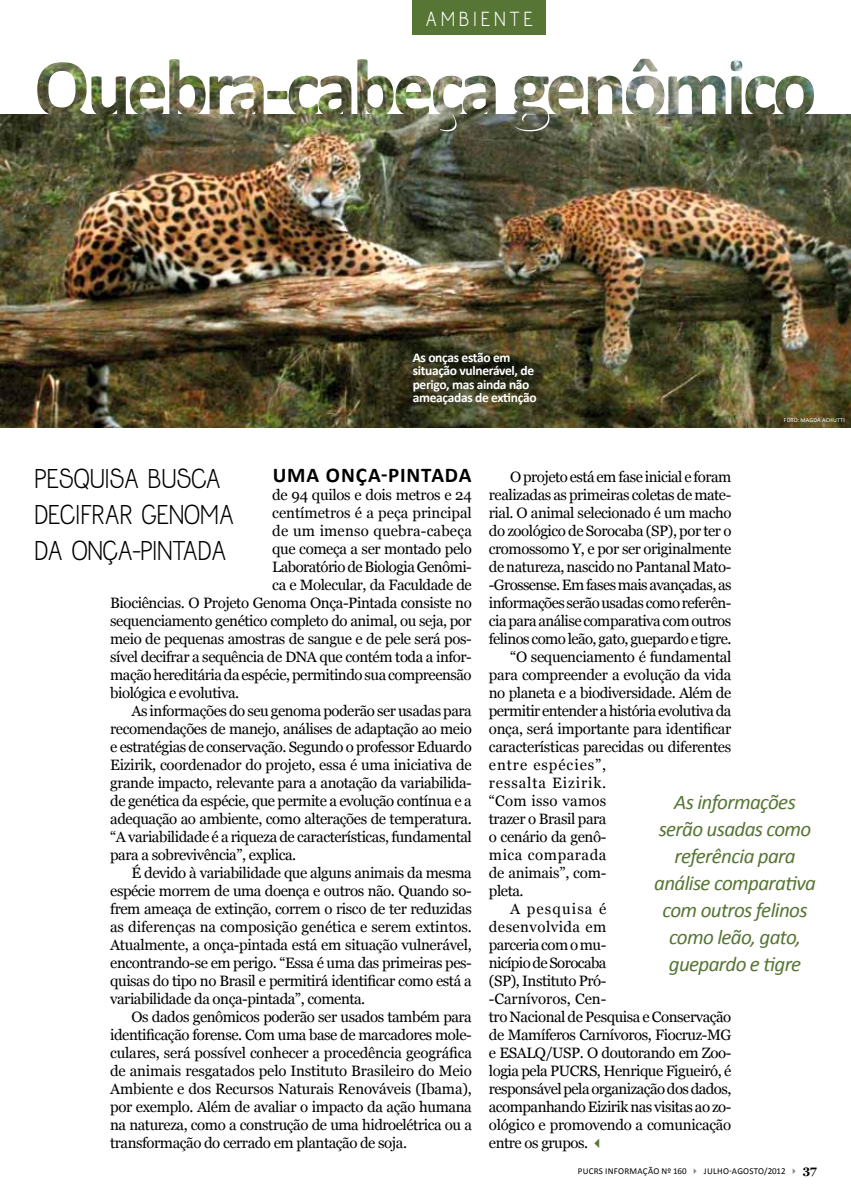
<style>
.page{position:relative;width:851px;height:1191px;background:#fff}
.page>*{position:absolute;margin:0;border:0;box-sizing:border-box;transform-origin:0 0}
.t1{font:24px/36px "Jolly";letter-spacing:-.025em;color:#000}
.t2{font:italic 21px/27px "Calibri";letter-spacing:-.03em;color:#577534;text-align:center}
.t3{font:700 21px "Calibri";letter-spacing:.04em;color:#000}
.t4{font:18px "Jolly";color:#fff}
.t5{font:15px "Georgia";letter-spacing:-.03em;color:#000}
.t6{font:15px "Georgia";letter-spacing:-.005em;color:#000}
.t7{font:15px "Georgia";letter-spacing:-.01em;color:#000}
.t8{font:15px "Georgia";letter-spacing:.06em;color:#000}
.t9{font:15px "Georgia";letter-spacing:.01em;color:#000}
.t10{font:15px "Georgia";letter-spacing:.03em;color:#000}
.t11{font:15px "Georgia";letter-spacing:.015em;color:#000}
.t12{font:15px "Georgia";letter-spacing:.035em;color:#000}
.t13{font:15px "Georgia";letter-spacing:.075em;color:#000}
.t14{font:700 13.5px/13.5px "Calibri";letter-spacing:-.025em;color:#fff}
.t15{font:9px "Calibri";letter-spacing:.015em;color:#000}
.t16{font:6px "Calibri";letter-spacing:.03em;color:#fff}
.s1{color:#577534}
.s2{color:#878781}
.s3{font-family:"Georgia";font-weight:700;font-size:12px}
</style>
<div class="page">
<div style="left:412px;top:0;width:134px;height:34px;background:#577534"></div>
<img style="left:0;top:114px;width:850px;height:313px">
<svg style="left:434px;top:116px;width:29px;height:15px"></svg>
<svg style="left:513px;top:116px;width:37px;height:15px"></svg>
<img style="left:169px;top:59px;width:488px;height:57px">
<p class="t4" style="left:425px;top:7px;width:47px">AMBIENTE</p>
<p class="t14" style="left:412px;top:350px;width:125px">As onças estão em situação vulnerável, de perigo, mas ainda não ameaçadas de extinção</p>
<p class="t16" style="left:783px;top:416px;width:62px">FOTO: MAGDA ACHUTTI</p>
<h1 class="t1" style="left:34px;top:460px;width:202px">PESQUISA BUSCA<br>DECIFRAR GENOMA<br>DA ONÇA-PINTADA</h1>
<h2 class="t3" style="left:273px;top:462px;width:200px">Uma onça-pintada</h2>
<p class="t5" style="left:272px;top:486px;width:201px">de 94 quilos e dois metros e 24</p>
<p class="t6" style="left:272px;top:504px;width:201px">centímetros é a peça principal</p>
<p class="t9" style="left:272px;top:522px;width:201px">de um imenso quebra-cabeça</p>
<p class="t5" style="left:272px;top:540px;width:201px">que começa a ser montado pelo</p>
<p class="t5" style="left:272px;top:558px;width:201px">Laboratório de Biologia Genômi-</p>
<p class="t5" style="left:272px;top:576px;width:201px">ca e Molecular, da Faculdade de</p>
<p class="t5" style="left:110px;top:594px;width:363px">Biociências. O Projeto Genoma Onça-Pintada consiste no</p>
<p class="t5" style="left:110px;top:612px;width:363px">sequenciamento genético completo do animal, ou seja, por</p>
<p class="t5" style="left:110px;top:630px;width:363px">meio de pequenas amostras de sangue e de pele será pos-</p>
<p class="t5" style="left:110px;top:648px;width:363px">sível decifrar a sequência de DNA que contém toda a infor-</p>
<p class="t5" style="left:110px;top:666px;width:363px">mação hereditária da espécie, permitindo sua compreensão</p>
<p class="t5" style="left:110px;top:684px;width:131px">biológica e evolutiva.</p>
<p class="t5" style="left:131px;top:702px;width:342px">As informações do seu genoma poderão ser usadas para</p>
<p class="t5" style="left:110px;top:720px;width:363px">recomendações de manejo, análises de adaptação ao meio</p>
<p class="t5" style="left:110px;top:738px;width:363px">e estratégias de conservação. Segundo o professor Eduardo</p>
<p class="t5" style="left:110px;top:756px;width:363px">Eizirik, coordenador do projeto, essa é uma iniciativa de</p>
<p class="t5" style="left:110px;top:774px;width:363px">grande impacto, relevante para a anotação da variabilida-</p>
<p class="t5" style="left:110px;top:792px;width:363px">de genética da espécie, que permite a evolução contínua e a</p>
<p class="t5" style="left:110px;top:810px;width:363px">adequação ao ambiente, como alterações de temperatura.</p>
<p class="t5" style="left:110px;top:828px;width:363px">“A variabilidade é a riqueza de características, fundamental</p>
<p class="t5" style="left:110px;top:846px;width:187px">para a sobrevivência”, explica.</p>
<p class="t5" style="left:131px;top:864px;width:342px">É devido à variabilidade que alguns animais da mesma</p>
<p class="t5" style="left:110px;top:882px;width:363px">espécie morrem de uma doença e outros não. Quando so-</p>
<p class="t5" style="left:110px;top:900px;width:363px">frem ameaça de extinção, correm o risco de ter reduzidas</p>
<p class="t6" style="left:110px;top:918px;width:363px">as diferenças na composição genética e serem extintos.</p>
<p class="t5" style="left:110px;top:936px;width:363px">Atualmente, a onça-pintada está em situação vulnerável,</p>
<p class="t5" style="left:110px;top:954px;width:363px">encontrando-se em perigo. “Essa é uma das primeiras pes-</p>
<p class="t5" style="left:110px;top:972px;width:363px">quisas do tipo no Brasil e permitirá identificar como está a</p>
<p class="t5" style="left:110px;top:990px;width:256px">variabilidade da onça-pintada”, comenta.</p>
<p class="t5" style="left:131px;top:1008px;width:342px">Os dados genômicos poderão ser usados também para</p>
<p class="t5" style="left:110px;top:1026px;width:362px">identificação forense. Com uma base de marcadores mole-</p>
<p class="t5" style="left:110px;top:1044px;width:363px">culares, será possível conhecer a procedência geográfica</p>
<p class="t7" style="left:110px;top:1062px;width:363px">de animais resgatados pelo Instituto Brasileiro do Meio</p>
<p class="t5" style="left:110px;top:1080px;width:363px">Ambiente e dos Recursos Naturais Renováveis (Ibama),</p>
<p class="t5" style="left:110px;top:1098px;width:363px">por exemplo. Além de avaliar o impacto da ação humana</p>
<p class="t5" style="left:110px;top:1116px;width:363px">na natureza, como a construção de uma hidroelétrica ou a</p>
<p class="t5" style="left:110px;top:1134px;width:298px">transformação do cerrado em plantação de soja.</p>
<p class="t5" style="left:510px;top:468px;width:223px">O projeto está em fase inicial e foram</p>
<p class="t5" style="left:489px;top:486px;width:244px">realizadas as primeiras coletas de mate-</p>
<p class="t5" style="left:489px;top:504px;width:244px">rial. O animal selecionado é um macho</p>
<p class="t5" style="left:489px;top:522px;width:244px">do zoológico de Sorocaba (SP), por ter o</p>
<p class="t5" style="left:489px;top:540px;width:244px">cromossomo Y, e por ser originalmente</p>
<p class="t5" style="left:489px;top:558px;width:244px">de natureza, nascido no Pantanal Mato-</p>
<p class="t5" style="left:489px;top:576px;width:244px">-Grossense. Em fases mais avançadas, as</p>
<p class="t5" style="left:489px;top:594px;width:244px">informações serão usadas como referên-</p>
<p class="t5" style="left:489px;top:612px;width:244px">cia para análise comparativa com outros</p>
<p class="t5" style="left:489px;top:630px;width:244px">felinos como leão, gato, guepardo e tigre.</p>
<p class="t5" style="left:510px;top:648px;width:223px">“O sequenciamento é fundamental</p>
<p class="t5" style="left:489px;top:666px;width:244px">para compreender a evolução da vida</p>
<p class="t5" style="left:489px;top:684px;width:244px">no planeta e a biodiversidade. Além de</p>
<p class="t5" style="left:489px;top:702px;width:244px">permitir entender a história evolutiva da</p>
<p class="t5" style="left:489px;top:720px;width:244px">onça, será importante para identificar</p>
<p class="t5" style="left:489px;top:738px;width:244px">características parecidas ou diferentes</p>
<p class="t8" style="left:489px;top:756px;width:119px">entre espécies”,</p>
<p class="t8" style="left:489px;top:774px;width:119px">ressalta Eizirik.</p>
<p class="t11" style="left:489px;top:792px;width:119px">“Com isso vamos</p>
<p class="t5" style="left:489px;top:810px;width:119px">trazer o Brasil para</p>
<p class="t5" style="left:489px;top:828px;width:119px">o cenário da genô-</p>
<p class="t12" style="left:489px;top:846px;width:119px">mica comparada</p>
<p class="t5" style="left:489px;top:864px;width:119px">de animais”, com-</p>
<p class="t5" style="left:489px;top:882px;width:36px">pleta.</p>
<p class="t13" style="left:510px;top:900px;width:98px">A pesquisa é</p>
<p class="t10" style="left:489px;top:918px;width:119px">desenvolvida em</p>
<p class="t5" style="left:489px;top:936px;width:119px">parceria com o mu-</p>
<p class="t5" style="left:489px;top:954px;width:119px">nicípio de Sorocaba</p>
<p class="t5" style="left:489px;top:972px;width:119px">(SP), Instituto Pró-</p>
<p class="t6" style="left:489px;top:990px;width:119px">-Carnívoros, Cen-</p>
<p class="t5" style="left:489px;top:1008px;width:244px">tro Nacional de Pesquisa e Conservação</p>
<p class="t5" style="left:489px;top:1026px;width:244px">de Mamíferos Carnívoros, Fiocruz-MG</p>
<p class="t5" style="left:489px;top:1044px;width:244px">e ESALQ/USP. O doutorando em Zoo-</p>
<p class="t5" style="left:489px;top:1062px;width:244px">logia pela PUCRS, Henrique Figueiró, é</p>
<p class="t5" style="left:489px;top:1080px;width:244px">responsável pela organização dos dados,</p>
<p class="t5" style="left:489px;top:1098px;width:244px">acompanhando Eizirik nas visitas ao zo-</p>
<p class="t5" style="left:489px;top:1116px;width:244px">ológico e promovendo a comunicação</p>
<p class="t5" style="left:489px;top:1134px;width:119px">entre os grupos. <span class="s1">✓</span></p>
<h2 class="t2" style="left:654px;top:788px;width:163px">As informações serão usadas como referência para análise comparativa com outros felinos como leão, gato, guepardo e tigre</h2>
<p class="t15" style="left:577px;top:1165px;width:17px">PUCRS</p>
<p class="t15" style="left:605px;top:1165px;width:105px">INFORMAÇÃO Nº 160 <span class="s2">✔</span> JULHO</p>
<p class="t15" style="left:729px;top:1165px;width:10px">-AGOSTO</p>
<p class="t15" style="left:764px;top:1165px;width:54px">/2012 <span class="s2">✔</span> <span class="s3">37</span></p>
</div>
